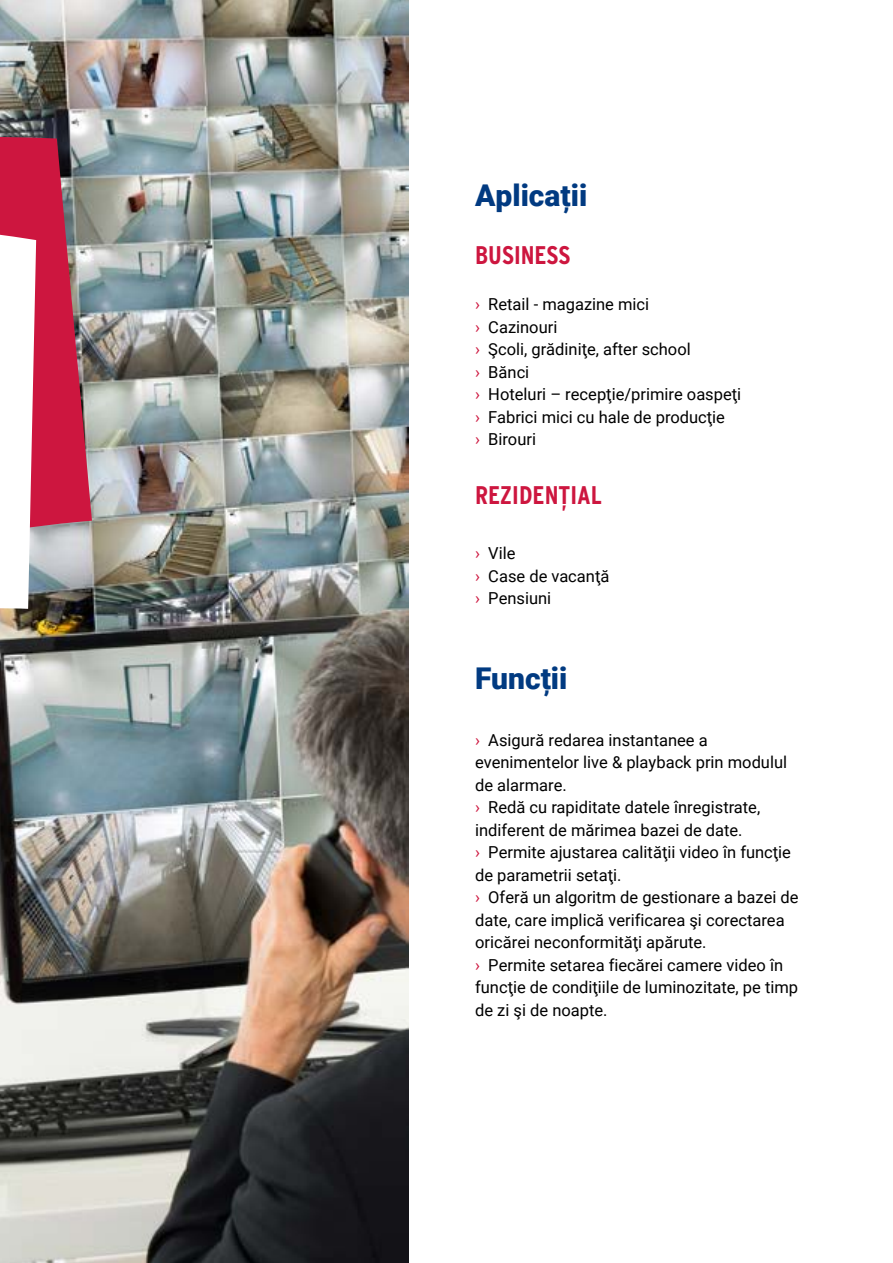
<style>
.page{position:relative;width:893px;height:1263px;background:#fff}
.page>*{position:absolute;margin:0;border:0;box-sizing:border-box;transform-origin:0 0}
.t1{font:900 30px "Roboto";color:#013a81}
.t2{font:700 25.5px "Interstate Condensed";color:#cd163f}
.t3{font:16.5px/22.5px "Roboto";color:#000}
.s1{color:#cd163f}
</style>
<div class="page">
<img style="left:0;top:0;width:408px;height:1263px">
<img style="left:0;top:123px;width:92px;height:698px">
<svg style="left:0;top:156px;width:36px;height:603px"></svg>
<h1 class="t1" style="left:475px;top:174px;width:114px">Aplicații</h1>
<h2 class="t2" style="left:475px;top:240px;width:97px">BUSINESS</h2>
<p class="t3" style="left:475px;top:293px;width:268px"><span class="s1">›</span> Retail - magazine mici<br><span class="s1">›</span> Cazinouri<br><span class="s1">›</span> Şcoli, grădiniţe, after school<br><span class="s1">›</span> Bănci<br><span class="s1">›</span> Hoteluri – recepţie/primire oaspeţi <span class="s1">›</span> Fabrici mici cu hale de producţie<br><span class="s1">›</span> Birouri</p>
<h2 class="t2" style="left:475px;top:480px;width:128px">REZIDENŢIAL</h2>
<p class="t3" style="left:475px;top:541px;width:136px"><span class="s1">›</span> Vile<br><span class="s1">›</span> Case de vacanţă <span class="s1">›</span> Pensiuni</p>
<h1 class="t1" style="left:475px;top:657px;width:94px">Funcții</h1>
<p class="t3" style="left:475px;top:728px;width:325px"><span class="s1">›</span> Asigură redarea instantanee a evenimentelor live &amp; playback prin modulul de alarmare.<br><span class="s1">›</span> Redă cu rapiditate datele înregistrate, indiferent de mărimea bazei de date.<br><span class="s1">›</span> Permite ajustarea calităţii video în funcţie de parametrii setaţi.<br><span class="s1">›</span> Oferă un algoritm de gestionare a bazei de date, care implică verificarea şi corectarea oricărei neconformităţi apărute.<br><span class="s1">›</span> Permite setarea fiecărei camere video în funcţie de condiţiile de luminozitate, pe timp de zi şi de noapte.</p>
</div>
